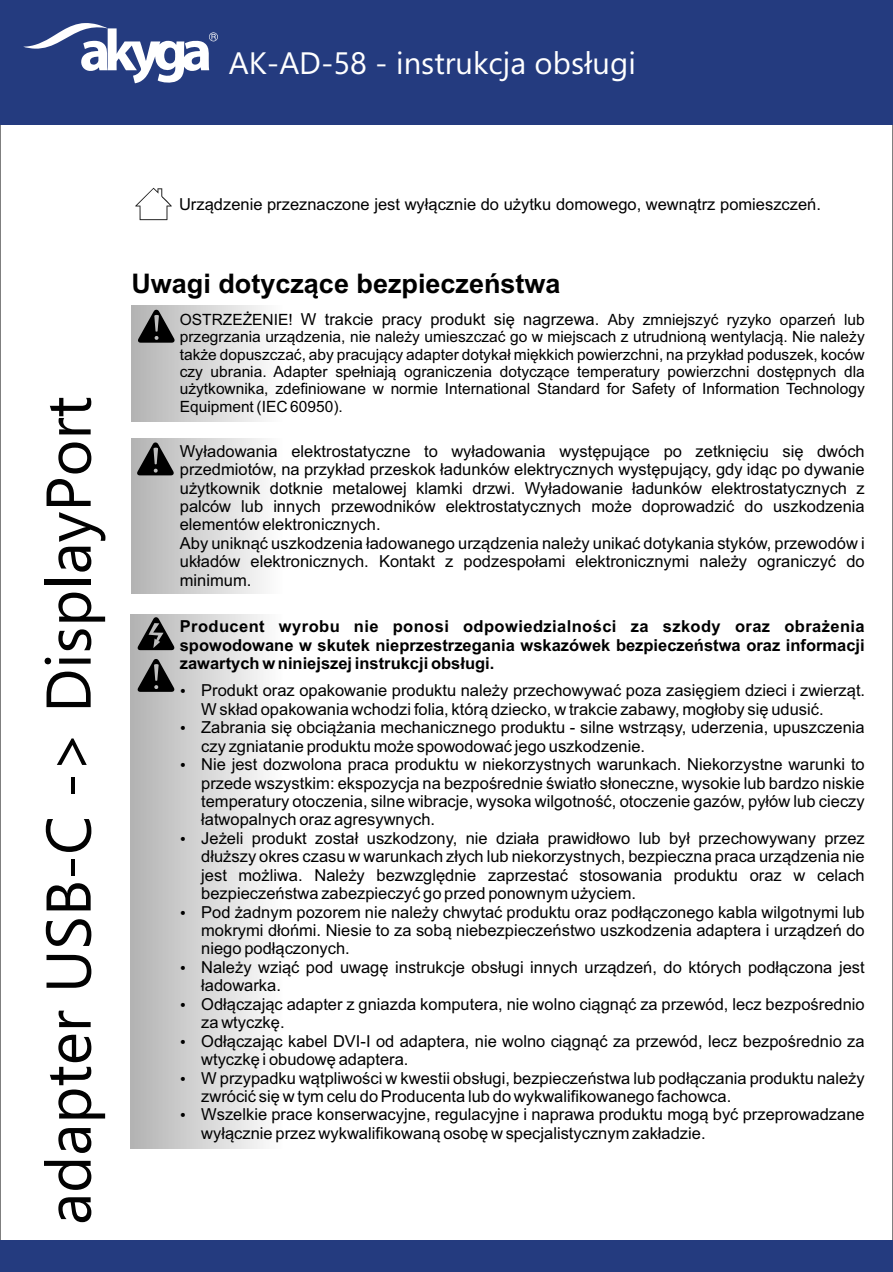
<style>
.page{position:relative;width:893px;height:1272px;background:#fff}
.page>*{position:absolute;margin:0;border:0;box-sizing:border-box;transform-origin:0 0}
.t1{font:63px "Ebrima";color:#020202}
.t2{font:31.05px "Ebrima";color:#fff}
.t3{font:700 27px "Arial";color:#000}
.t4{font:16.5px/18.5px "Arial";color:#000}
.t5{font:700 16.5px/18.5px "Arial";color:#000;text-align:justify}
.t6{font:15.45px/17.4px "Arial";color:#000;text-align:justify}
.s1{font-size:16.5px}
</style>
<div class="page">
<div style="left:0;top:0;width:893px;height:124px;background:#243b7f"></div>
<svg style="left:23px;top:23px;width:195px;height:60px"></svg>
<div style="left:0;top:1240px;width:893px;height:31px;background:#243b7f"></div>
<div style="left:131px;top:305px;width:152px;height:116px;background:linear-gradient(to right,#b3b3b3,#fdfdfd)"></div>
<svg style="left:138px;top:310px;width:37px;height:32px"></svg>
<div style="left:131px;top:439px;width:152px;height:155px;background:linear-gradient(to right,#b2b2b2,#fdfdfd)"></div>
<svg style="left:137px;top:442px;width:37px;height:33px"></svg>
<div style="left:131px;top:614px;width:152px;height:534px;background:linear-gradient(to right,#b2b2b2,#fdfdfd)"></div>
<svg style="left:138px;top:659px;width:36px;height:32px"></svg>
<svg style="left:138px;top:617px;width:36px;height:33px"></svg>
<svg style="left:135px;top:188px;width:37px;height:32px"></svg>
<svg style="left:181px;top:836px;width:4px;height:4px"></svg>
<svg style="left:181px;top:910px;width:4px;height:4px"></svg>
<svg style="left:181px;top:1113px;width:4px;height:4px"></svg>
<svg style="left:181px;top:726px;width:4px;height:4px"></svg>
<svg style="left:181px;top:762px;width:4px;height:5px"></svg>
<svg style="left:181px;top:689px;width:4px;height:4px"></svg>
<svg style="left:181px;top:1039px;width:4px;height:4px"></svg>
<svg style="left:181px;top:1076px;width:4px;height:4px"></svg>
<svg style="left:181px;top:1002px;width:4px;height:4px"></svg>
<svg style="left:181px;top:965px;width:4px;height:4px"></svg>
<h2 class="t2" style="left:229px;top:51px;width:408px">AK-AD-58 - instrukcja obsługi</h2>
<h1 class="t1" style="left:45px;top:1224px;width:830px;rotate:-90deg">adapter USB-C -&gt; DisplayPort</h1>
<p class="t4" style="left:179px;top:196px;width:643px">Urządzenie przeznaczone jest wyłącznie do użytku domowego, wewnątrz pomieszczeń.</p>
<h3 class="t3" style="left:131px;top:273px;width:431px">Uwagi dotyczące bezpieczeństwa</h3>
<p class="t6" style="left:180px;top:312px;width:686px">OSTRZEŻENIE! <span class="s1">W trakcie pracy produkt się nagrzewa.</span> Aby zmniejszyć ryzyko oparzeń lub przegrzania urządzenia, nie należy umieszczać go w miejscach z utrudnioną wentylacją. Nie należy także dopuszczać, aby pracujący adapter dotykał miękkich powierzchni, na przykład poduszek, koców czy ubrania. Adapter spełniają ograniczenia dotyczące temperatury powierzchni dostępnych dla użytkownika, zdefiniowane w normie International Standard for Safety of Information Technology Equipment (IEC 60950).</p>
<p class="t4" style="left:180px;top:443px;width:686px;text-align:justify">Wyładowania elektrostatyczne to wyładowania występujące po zetknięciu się dwóch przedmiotów, na przykład przeskok ładunków elektrycznych występujący, gdy idąc po dywanie użytkownik dotknie metalowej klamki drzwi. Wyładowanie ładunków elektrostatycznych z palców lub innych przewodników elektrostatycznych może doprowadzić do uszkodzenia elementów elektronicznych.</p>
<p class="t4" style="left:180px;top:535px;width:686px;text-align:justify">Aby uniknąć uszkodzenia ładowanego urządzenia należy unikać dotykania styków, przewodów i układów elektronicznych. Kontakt z podzespołami elektronicznymi należy ograniczyć do minimum.</p>
<p class="t5" style="left:180px;top:618px;width:686px">Producent wyrobu nie ponosi odpowiedzialności za szkody oraz obrażenia spowodowane w skutek nieprzestrzegania wskazówek bezpieczeństwa oraz informacji zawartych w niniejszej instrukcji obsługi.</p>
<p class="t4" style="left:201px;top:682px;width:665px">Produkt oraz opakowanie produktu należy przechowywać poza zasięgiem dzieci i zwierząt.<br>W skład opakowania wchodzi folia, którą dziecko, w trakcie zabawy, mogłoby się udusić.</p>
<p class="t4" style="left:201px;top:719px;width:665px">Zabrania się obciążania mechanicznego produktu - silne wstrząsy, uderzenia, upuszczenia czy zgniatanie produktu może spowodować jego uszkodzenie.<br>Nie jest dozwolona praca produktu w niekorzystnych warunkach. Niekorzystne warunki to przede wszystkim: ekspozycja na bezpośrednie światło słoneczne, wysokie lub bardzo niskie temperatury otoczenia, silne wibracje, wysoka wilgotność, otoczenie gazów, pyłów lub cieczy łatwopalnych oraz agresywnych.</p>
<p class="t4" style="left:201px;top:830px;width:665px">Jeżeli produkt został uszkodzony, nie działa prawidłowo lub był przechowywany przez dłuższy okres czasu w warunkach złych lub niekorzystnych, bezpieczna praca urządzenia nie jest możliwa. Należy bezwzględnie zaprzestać stosowania produktu oraz w celach bezpieczeństwa zabezpieczyć go przed ponownym użyciem.<br>Pod żadnym pozorem nie należy chwytać produktu oraz podłączonego kabla wilgotnymi lub mokrymi dłońmi. Niesie to za sobą niebezpieczeństwo uszkodzenia adaptera i urządzeń do niego podłączonych.</p>
<p class="t4" style="left:201px;top:959px;width:665px">Należy wziąć pod uwagę instrukcje obsługi innych urządzeń, do których podłączona jest ładowarka.</p>
<p class="t4" style="left:201px;top:996px;width:665px">Odłączając adapter z gniazda komputera, nie wolno ciągnąć za przewód, lecz bezpośrednio za wtyczkę.</p>
<p class="t4" style="left:201px;top:1033px;width:665px">Odłączając kabel DVI-I od adaptera, nie wolno ciągnąć za przewód, lecz bezpośrednio za wtyczkę i obudowę adaptera.<br>W przypadku wątpliwości w kwestii obsługi, bezpieczeństwa lub podłączania produktu należy zwrócić się w tym celu do Producenta lub do wykwalifikowanego fachowca.</p>
<p class="t4" style="left:201px;top:1106px;width:665px">Wszelkie prace konserwacyjne, regulacyjne i naprawa produktu mogą być przeprowadzane wyłącznie przez wykwalifikowaną osobę w specjalistycznym zakładzie.</p>
</div>
